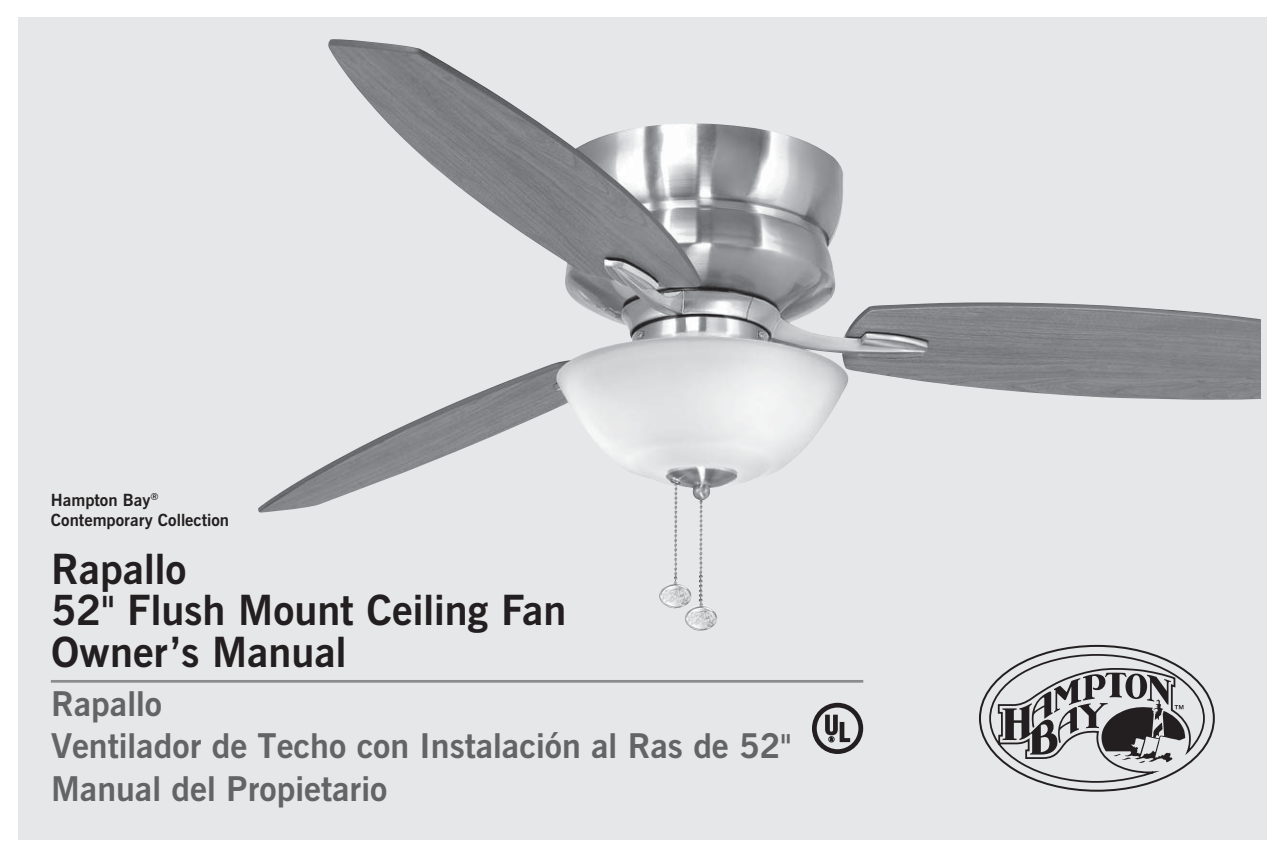
<style>
.page{position:relative;width:1267px;height:852px;background:#fff}
.page>*{position:absolute;margin:0;border:0;box-sizing:border-box;transform-origin:0 0}
.t1{font:700 41.6px/41.6px "News Gothic BT";color:#231f20}
.t2{font:700 34.2px/42.2px "News Gothic BT";color:#636466}
.t3{font:700 16.8px/20.2px "News Gothic BT";color:#231f20}
</style>
<div class="page">
<div style="left:19px;top:17px;width:1247px;height:823px;background:#e6e7e8"></div>
<hr style="left:51px;top:680px;width:812px;height:3px;background:#8a8c8e">
<svg style="left:979px;top:644px;width:236px;height:148px"></svg>
<svg style="left:812px;top:703px;width:51px;height:51px"></svg>
<img style="left:258px;top:39px;width:1002px;height:574px">
<p class="t3" style="left:51px;top:491px;width:180px">Hampton Bay<sup>®<br></sup>Contemporary Collection</p>
<p class="t1" style="left:51px;top:552px;width:517px">Rapallo<br>52" Flush Mount Ceiling Fan<br>Owner’s Manual</p>
<p class="t2" style="left:51px;top:686px;width:741px">Rapallo<br>Ventilador de Techo con Instalación al Ras de 52"<br>Manual del Propietario</p>
</div>
